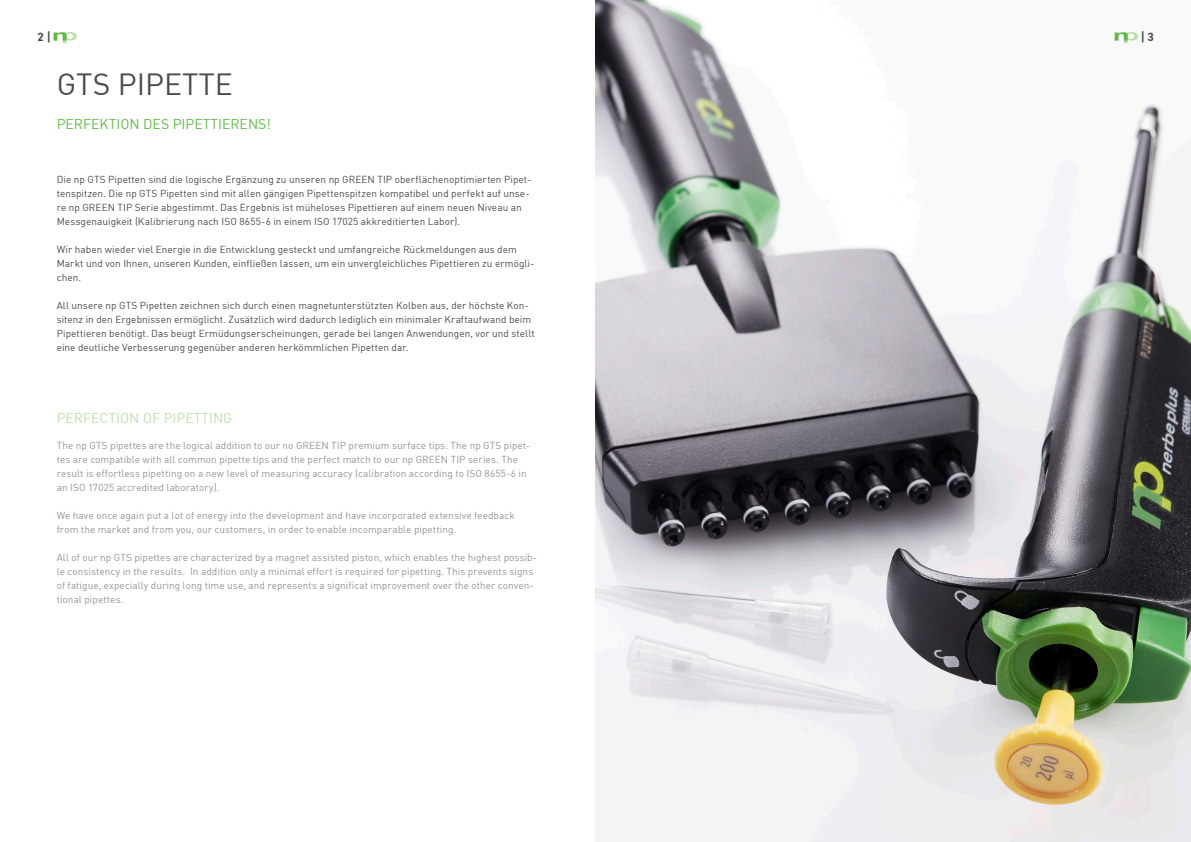
<style>
.page{position:relative;width:1191px;height:842px;background:#fff}
.page>*{position:absolute;margin:0;border:0;box-sizing:border-box;transform-origin:0 0}
.t1{font:30px "DIN";color:#4b4c4d}
.t2{font:14px "DIN";color:#60bb46}
.t3{font:14px "DIN";color:#c0dfae}
.t4{font:700 12px "DIN2014";color:#4b4c4d}
.Copy{font:10px/14px "DIN";letter-spacing:.005em;color:#4b4c4d}
.Copy_Engl{font:10px/14px "DIN";letter-spacing:.005em;color:#939598}
</style>
<div class="page">
<img style="left:596px;top:0;width:595px;height:842px">
<svg style="left:1114px;top:32px;width:24px;height:11px"></svg>
<svg style="left:54px;top:32px;width:23px;height:11px"></svg>
<p class="t4" style="left:38px;top:29px;width:14px">2 |</p>
<p class="t4" style="left:1141px;top:29px;width:14px">| 3</p>
<p class="t1" style="left:57px;top:66px;width:178px">GTS PIPETTE</p>
<p class="t2" style="left:57px;top:115px;width:216px">PERFEKTION DES PIPETTIERENS!</p>
<p class="Copy" style="left:57px;top:172px;width:476px">Die np GTS Pipetten sind die logische Ergänzung zu unseren np GREEN TIP oberflächenoptimierten Pipet&shy;tenspitzen. Die np GTS Pipetten sind mit allen gängigen Pipettenspitzen kompatibel und perfekt auf unse&shy;re np GREEN TIP Serie abgestimmt. Das Ergebnis ist müheloses Pipettieren auf einem neuen Niveau an Messgenauigkeit (Kalibrierung nach ISO 8655-6 in einem ISO 17025 akkreditierten Labor).</p>
<p class="Copy" style="left:57px;top:242px;width:479px">Wir haben wieder viel Energie in die Entwicklung gesteckt und umfangreiche Rückmeldungen aus dem<br>Markt und von Ihnen, unseren Kunden, einfließen lassen, um ein unvergleichliches Pipettieren zu ermögli&shy;chen.</p>
<p class="Copy" style="left:57px;top:298px;width:479px">All unsere np GTS Pipetten zeichnen sich durch einen magnetunterstützten Kolben aus, der höchste Kon&shy;sitenz in den Ergebnissen ermöglicht. Zusätzlich wird dadurch lediglich ein minimaler Kraftaufwand beim Pipettieren benötigt. Das beugt Ermüdungserscheinungen, gerade bei langen Anwendungen, vor und stellt eine deutliche Verbesserung gegenüber anderen herkömmlichen Pipetten dar.</p>
<p class="t3" style="left:57px;top:410px;width:177px">PERFECTION OF PIPETTING</p>
<p class="Copy_Engl" style="left:57px;top:438px;width:475px">The np GTS pipettes are the logical addition to our no GREEN TIP premium surface tips. The np GTS pipet&shy;tes are compatible with all common pipette tips and the perfect match to our np GREEN TIP series. The result is effortless pipetting on a new level of measuring accuracy (calibration according to ISO 8655-6 in an ISO 17025 accredited laboratory).</p>
<p class="Copy_Engl" style="left:57px;top:508px;width:459px">We have once again put a lot of energy into the development and have incorporated extensive feedback from the market and from you, our customers, in order to enable incomparable pipetting.</p>
<p class="Copy_Engl" style="left:57px;top:550px;width:482px">All of our np GTS pipettes are characterized by a magnet assisted piston, which enables the highest possib&shy;le consistency in the results. In addition only a minimal effort is required for pipetting. This prevents signs of fatigue, expecially during long time use, and represents a significat improvement over the other conven&shy;tional pipettes.</p>
</div>
